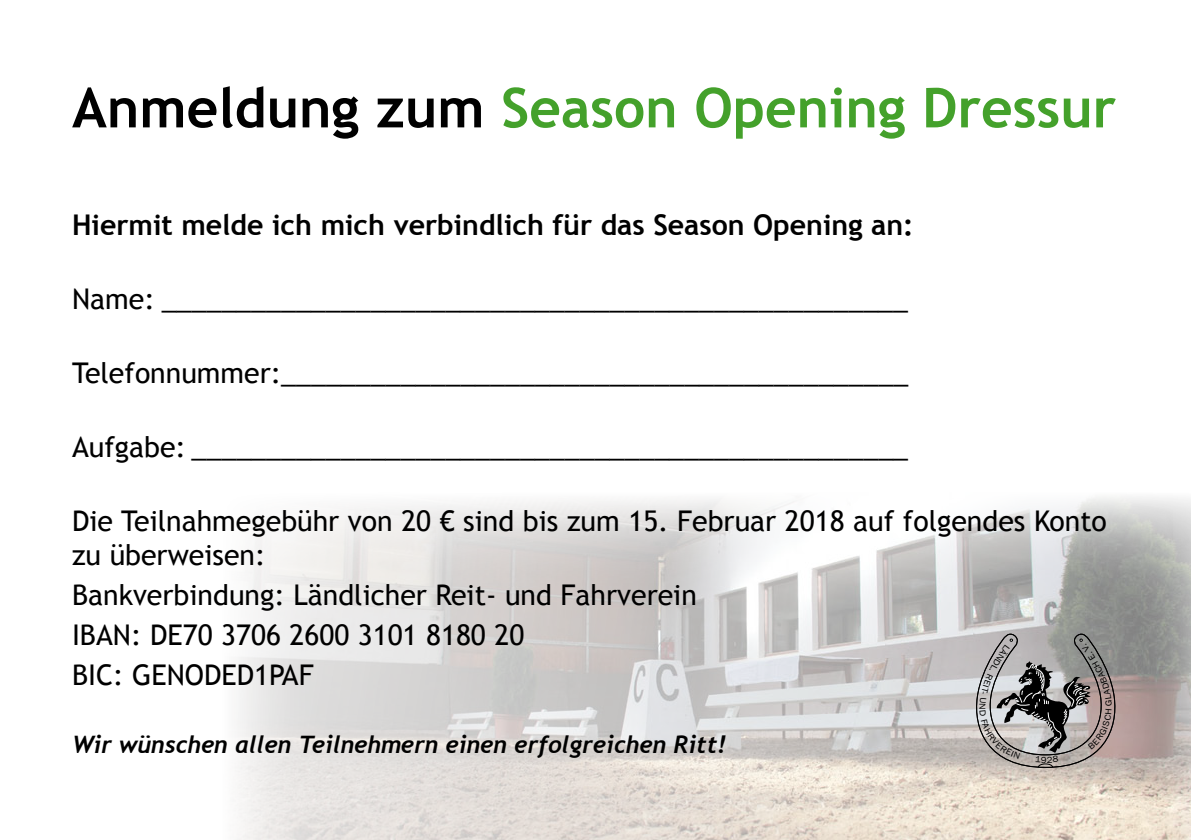
<style>
.page{position:relative;width:1191px;height:840px;background:#fff}
.page>*{position:absolute;margin:0;border:0;box-sizing:border-box;transform-origin:0 0}
.t1{font:700 55px "Trebuchet MS";color:#44a12b}
.t2{font:28.4px/34.2px "Trebuchet MS";color:#000}
.t3{font:700 28.4px "Trebuchet MS";color:#000}
.t4{font:italic 700 24px "Trebuchet";color:#000}
.s1{color:#000}
</style>
<div class="page">
<img style="left:237px;top:497px;width:954px;height:342px">
<svg style="left:972px;top:630px;width:146px;height:137px;background:#9b9695"></svg>
<p class="t1" style="left:72px;top:73px;width:1045px"><span class="s1">Anmeldung zum</span> Season Opening Dressur</p>
<p class="t3" style="left:72px;top:207px;width:843px">Hiermit melde ich mich verbindlich für das Season Opening an:</p>
<p class="t2" style="left:72px;top:282px;width:837px">Name: __________________________________________________</p>
<p class="t2" style="left:72px;top:356px;width:837px">Telefonnummer:__________________________________________</p>
<p class="t2" style="left:72px;top:430px;width:837px">Aufgabe: ________________________________________________</p>
<p class="t2" style="left:72px;top:504px;width:1036px">Die Teilnahmegebühr von 20 € sind bis zum 15. Februar 2018 auf folgendes Konto zu überweisen:</p>
<p class="t2" style="left:72px;top:578px;width:626px">Bankverbindung: Ländlicher Reit- und Fahrverein</p>
<p class="t2" style="left:72px;top:618px;width:454px">IBAN: DE70 3706 2600 3101 8180 20</p>
<p class="t2" style="left:72px;top:657px;width:243px">BIC: GENODED1PAF</p>
<p class="t4" style="left:72px;top:729px;width:655px">Wir wünschen allen Teilnehmern einen erfolgreichen Ritt!</p>
</div>
